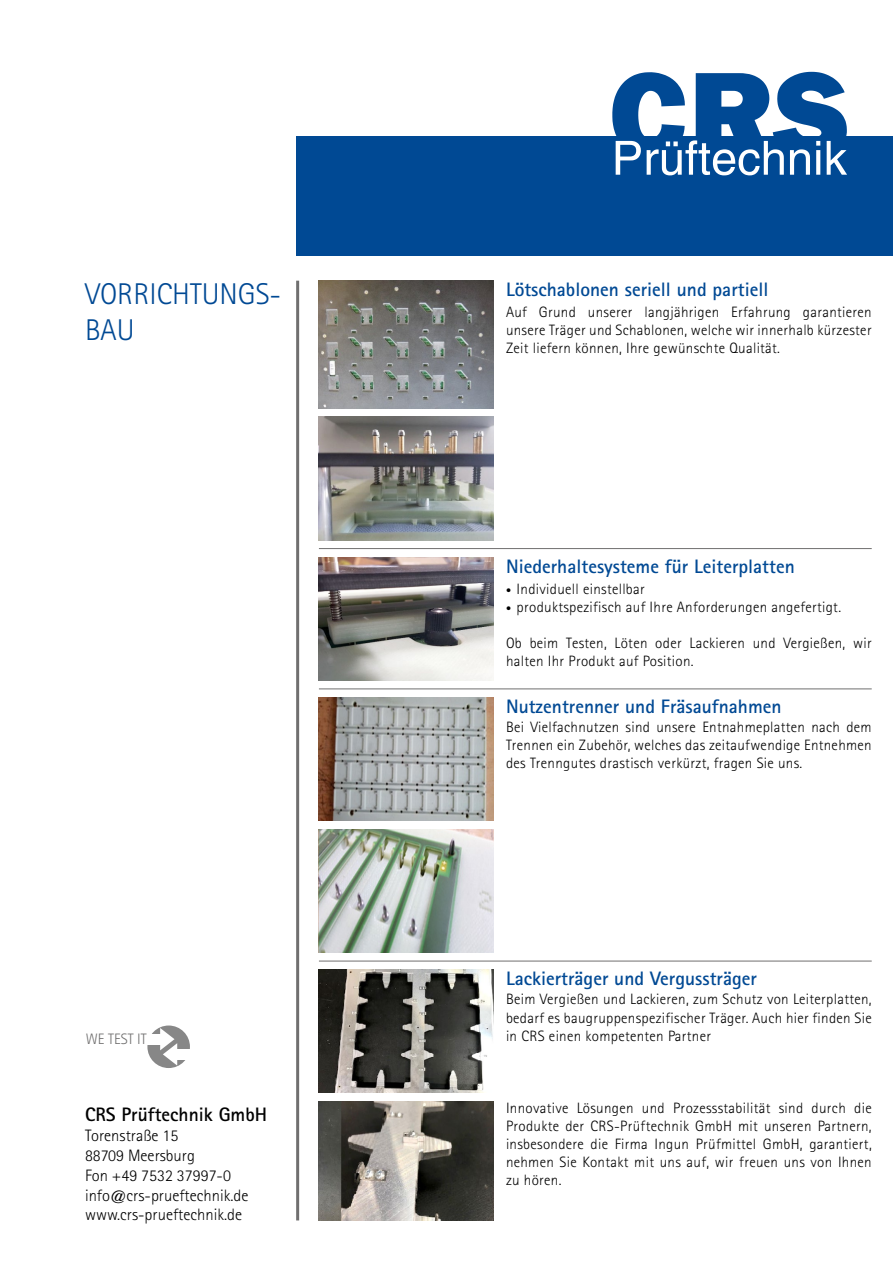
<style>
.page{position:relative;width:893px;height:1263px;background:#fff}
.page>*{position:absolute;margin:0;border:0;box-sizing:border-box;transform-origin:0 0}
.t1{font:300 30px/36px "Rotis Sans Serif";color:#004994}
.t2{font:700 19.5px "Rotis Sans Serif";color:#004994}
.t3{font:700 19.5px "Rotis Sans Serif";color:#000}
.t4{font:300 16.5px/19.8px "Rotis Sans Serif";color:#000}
.t5{font:300 15.15px "Rotis Sans Serif";color:#706f6f}
.t6{font:300 15px/18px "Rotis Sans Serif";letter-spacing:.02em;color:#000;text-align:justify}
.s1{font-size:10.5px}
</style>
<div class="page">
<svg style="left:147px;top:1025px;width:43px;height:43px"></svg>
<div style="left:145px;top:1034px;width:21px;height:10px;background:#fff"></div>
<div style="left:171px;top:1049px;width:21px;height:10px;background:#fff"></div>
<svg style="left:160px;top:1028px;width:17px;height:37px"></svg>
<hr style="left:296px;top:281px;width:3px;height:939px;background:#706f6f">
<div style="left:296px;top:136px;width:597px;height:119px;background:#004994"></div>
<svg style="left:612px;top:72px;width:235px;height:103px"></svg>
<img style="left:319px;top:281px;width:174px;height:127px">
<img style="left:319px;top:697px;width:174px;height:124px">
<img style="left:319px;top:969px;width:174px;height:124px">
<img style="left:319px;top:1101px;width:174px;height:119px">
<img style="left:319px;top:829px;width:174px;height:123px">
<img style="left:319px;top:417px;width:174px;height:123px">
<img style="left:319px;top:557px;width:174px;height:123px">
<hr style="left:319px;top:548px;width:553px;height:1px;background:#706f6f">
<hr style="left:319px;top:688px;width:553px;height:1px;background:#706f6f">
<hr style="left:319px;top:961px;width:553px;height:1px;background:#706f6f">
<h1 class="t1" style="left:85px;top:275px;width:198px">VORRICHTUNGS-<br>BAU</h1>
<p class="t5" style="left:86px;top:1031px;width:63px">WE TEST IT</p>
<h2 class="t3" style="left:85px;top:1102px;width:183px">CRS Prüftechnik GmbH</h2>
<p class="t4" style="left:85px;top:1126px;width:165px">Torenstraße 15<br>88709 Meersburg<br>Fon +49 7532 37997-0 info@crs-prueftechnik.de www.crs-prueftechnik.de</p>
<h2 class="t2" style="left:506px;top:277px;width:264px">Lötschablonen seriell und partiell</h2>
<p class="t6" style="left:506px;top:303px;width:367px">Auf Grund unserer langjährigen Erfahrung garantieren unsere Träger und Schablonen, welche wir innerhalb kürzester Zeit liefern können, Ihre gewünschte Qualität.</p>
<h2 class="t2" style="left:506px;top:553px;width:290px">Niederhaltesysteme für Leiterplatten</h2>
<p class="t6" style="left:506px;top:579px;width:140px"><span class="s1">•</span> Individuell einstellbar</p>
<p class="t6" style="left:506px;top:597px;width:337px"><span class="s1">•</span> produktspezifisch auf Ihre Anforderungen angefertigt.</p>
<p class="t6" style="left:506px;top:633px;width:367px">Ob beim Testen, Löten oder Lackieren und Vergießen, wir halten Ihr Produkt auf Position.</p>
<h2 class="t2" style="left:506px;top:694px;width:277px">Nutzentrenner und Fräsaufnahmen</h2>
<p class="t6" style="left:506px;top:718px;width:367px">Bei Vielfachnutzen sind unsere Entnahmeplatten nach dem Trennen ein Zubehör, welches das zeitaufwendige Entnehmen des Trenngutes drastisch verkürzt, fragen Sie uns.</p>
<h2 class="t2" style="left:506px;top:966px;width:252px">Lackierträger und Vergussträger</h2>
<p class="t6" style="left:506px;top:990px;width:367px">Beim Vergießen und Lackieren, zum Schutz von Leiterplatten, bedarf es baugruppenspezifischer Träger. Auch hier finden Sie in CRS einen kompetenten Partner</p>
<p class="t6" style="left:506px;top:1098px;width:367px">Innovative Lösungen und Prozessstabilität sind durch die Produkte der CRS-Prüftechnik GmbH mit unseren Partnern, insbesondere die Firma Ingun Prüfmittel GmbH, garantiert, nehmen Sie Kontakt mit uns auf, wir freuen uns von Ihnen zu hören.</p>
</div>
